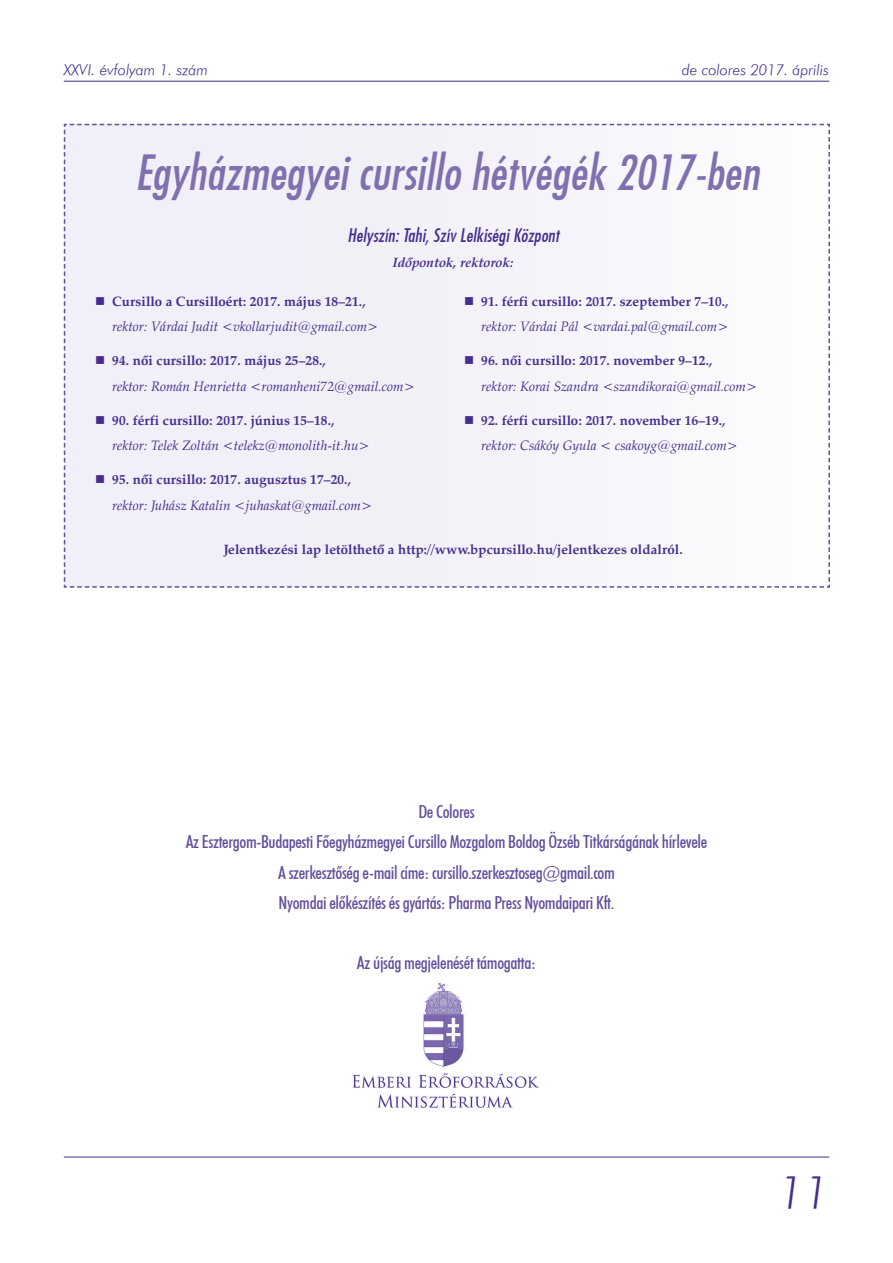
<style>
.page{position:relative;width:893px;height:1263px;background:#fff}
.page>*{position:absolute;margin:0;border:0;box-sizing:border-box;transform-origin:0 0}
.t1{font:46.5px "Futura Md Cn PFL Italic";letter-spacing:.01em;color:#8070b0}
.t2{font:45px "Futura Lt PFL Italic";color:#462d8e}
.t3{font:18px/30.2px "Futura Md Cn PFL Normal";letter-spacing:-.02em;color:#644e9d;text-align:center}
.t4{font:18px "Futura Md Cn PFL Italic";letter-spacing:.01em;color:#462d8e}
.t5{font:15px "Futura Lt PFL Italic";color:#462d8e}
.t6{font:italic 13.5px/25.5px "Zapf Calligraphic 801 PFL";letter-spacing:.01em;color:#462d8e}
.t7{font:700 13.5px/25.5px "Zapf Calligraphic 801 PFL";letter-spacing:.01em;color:#462d8e;text-align:right}
.t8{font:italic 700 13.5px "Zapf Calligraphic 801 PFL";letter-spacing:.01em;color:#462d8e}
.s1{font-weight:700;font-style:normal}
.s2{font-weight:400;font-style:italic}
</style>
<div class="page">
<hr style="left:64px;top:81px;width:765px;height:1px;background:#462d8e">
<hr style="left:64px;top:1157px;width:765px;height:1px;background:#462d8e">
<img style="left:352px;top:983px;width:187px;height:125px">
<svg style="left:63px;top:123px;width:767px;height:465px"></svg>
<p class="t5" style="left:64px;top:61px;width:146px">XXVI. évfolyam 1. szám</p>
<p class="t5" style="left:682px;top:61px;width:149px">de colores 2017. április</p>
<h1 class="t1" style="left:135px;top:143px;width:626px">Egyházmegyei cursillo hétvégék 2017-ben</h1>
<h3 class="t4" style="left:347px;top:224px;width:213px">Helyszín: Tahi, Szív Lelkiségi Központ</h3>
<p class="t8" style="left:393px;top:254px;width:123px">Időpontok, rektorok:</p>
<p class="t6" style="left:112px;top:288px;width:268px;text-indent:-17px">■ <span class="s1">Cursillo a Cursilloért: 2017. május 18–21., </span>rektor: Várdai Judit &lt;vkollarjudit@gmail.com&gt;</p>
<p class="t6" style="left:112px;top:348px;width:304px;text-indent:-17px">■ <span class="s1">94. női cursillo: 2017. május 25–28.,<br></span>rektor: Román Henrietta &lt;romanheni72@gmail.com&gt;</p>
<p class="t6" style="left:112px;top:407px;width:259px;text-indent:-17px">■ <span class="s1">90. férfi cursillo: 2017. június 15–18., </span>rektor: Telek Zoltán &lt;telekz@monolith-it.hu&gt;</p>
<p class="t6" style="left:112px;top:467px;width:262px;text-indent:-17px">■ <span class="s1">95. női cursillo: 2017. augusztus 17–20., </span>rektor: Juhász Katalin &lt;juhaskat@gmail.com&gt;</p>
<p class="t7" style="left:464px;top:288px;width:266px">■ 91. férfi cursillo: 2017. szeptember 7–10., <span class="s2">rektor: Várdai Pál &lt;vardai.pal@gmail.com&gt;</span></p>
<p class="t6" style="left:481px;top:348px;width:278px;text-indent:-17px">■ <span class="s1">96. női cursillo: 2017. november 9–12.,<br></span>rektor: Korai Szandra &lt;szandikorai@gmail.com&gt;</p>
<p class="t7" style="left:481px;top:407px;width:258px;text-align:left;text-indent:-17px">■ 92. férfi cursillo: 2017. november 16–19., <span class="s2">rektor: Csákóy Gyula &lt; csakoyg@gmail.com&gt;</span></p>
<p class="t7" style="left:224px;top:536px;width:460px">Jelentkezési lap letölthető a http://www.bpcursillo.hu/jelentkezes oldalról.</p>
<p class="t3" style="left:186px;top:797px;width:523px">De Colores<br>Az Esztergom-Budapesti Főegyházmegyei Cursillo Mozgalom Boldog Özséb Titkárságának hírlevele A szerkesztőség e-mail címe: cursillo.szerkesztoseg@gmail.com<br>Nyomdai előkészítés és gyártás: Pharma Press Nyomdaipari Kft.</p>
<h3 class="t3" style="left:357px;top:947px;width:181px">Az újság megjelenését támogatta:</h3>
<h2 class="t2" style="left:779px;top:1165px;width:52px">11</h2>
</div>
